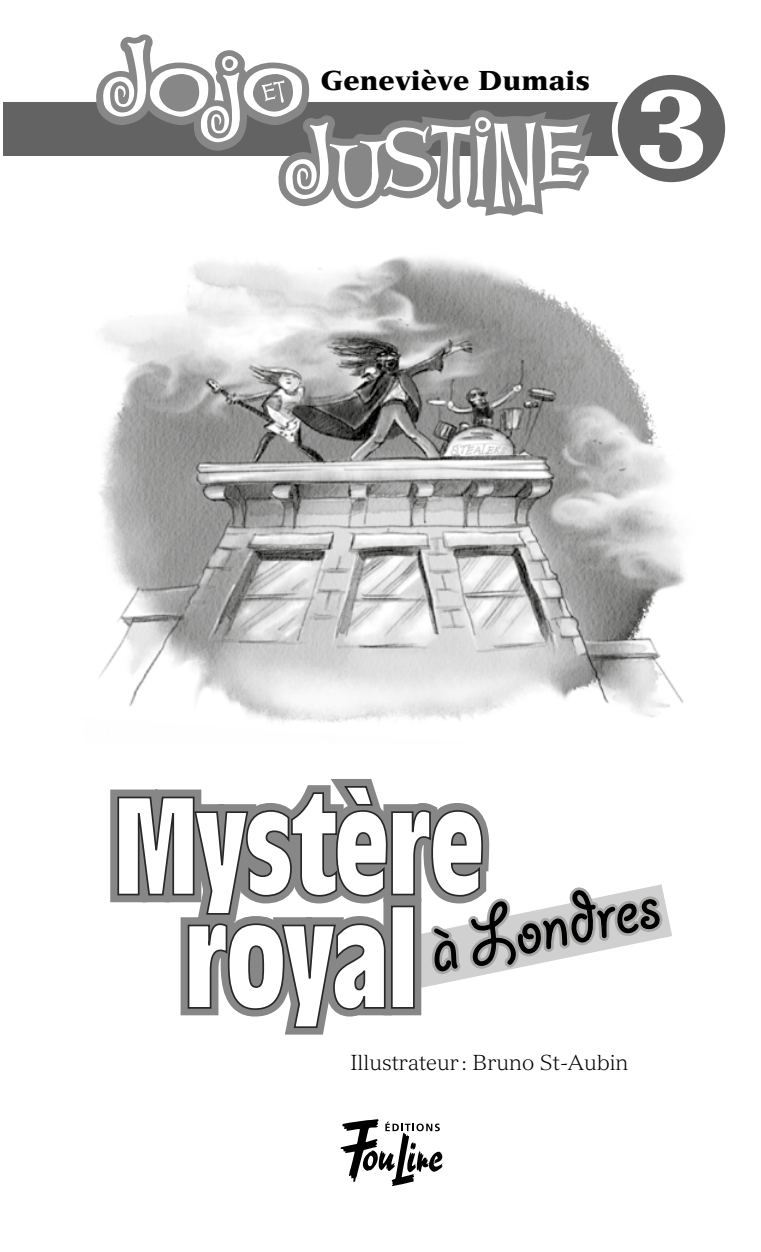
<style>
.page{position:relative;width:761px;height:1252px;background:#fff}
.page>*{position:absolute;margin:0;border:0;box-sizing:border-box;transform-origin:0 0}
.t1{font:700 condensed 136px/113.2px "Antique Olive Std";letter-spacing:-.02em;color:#fff;text-align:center}
.t2{font:900 109.75px "Versailles LT Std";color:#fff}
.t3{font:79.25px "Giddyup";color:#000}
.t4{font:900 26.75px "Versailles LT Std";color:#000}
.t5{font:300 21.25px "Versailles LT Std";color:#000}
</style>
<div class="page">
<img style="left:99px;top:256px;width:586px;height:467px">
<div style="left:3px;top:102px;width:625px;height:53px;background:#646363"></div>
<div style="left:614px;top:72px;width:113px;height:113px;background:#646363;border-radius:50%"></div>
<div style="left:611px;top:69px;width:119px;height:119px;border:6px solid #fff;border-radius:50%"></div>
<svg style="left:96px;top:34px;width:496px;height:182px"></svg>
<svg style="left:110px;top:779px;width:562px;height:407px"></svg>
<p class="t4" style="left:320px;top:64px;width:271px">Geneviève Dumais</p>
<h2 class="t2" style="left:634px;top:61px;width:75px">3</h2>
<h1 class="t1" style="left:113px;top:793px;width:373px">Mystère royal</h1>
<h3 class="t3" style="left:420px;top:907px;width:235px;rotate:-12deg">à Londres</h3>
<p class="t5" style="left:350px;top:1049px;width:279px">Illustrateur : Bruno St-Aubin</p>
</div>
